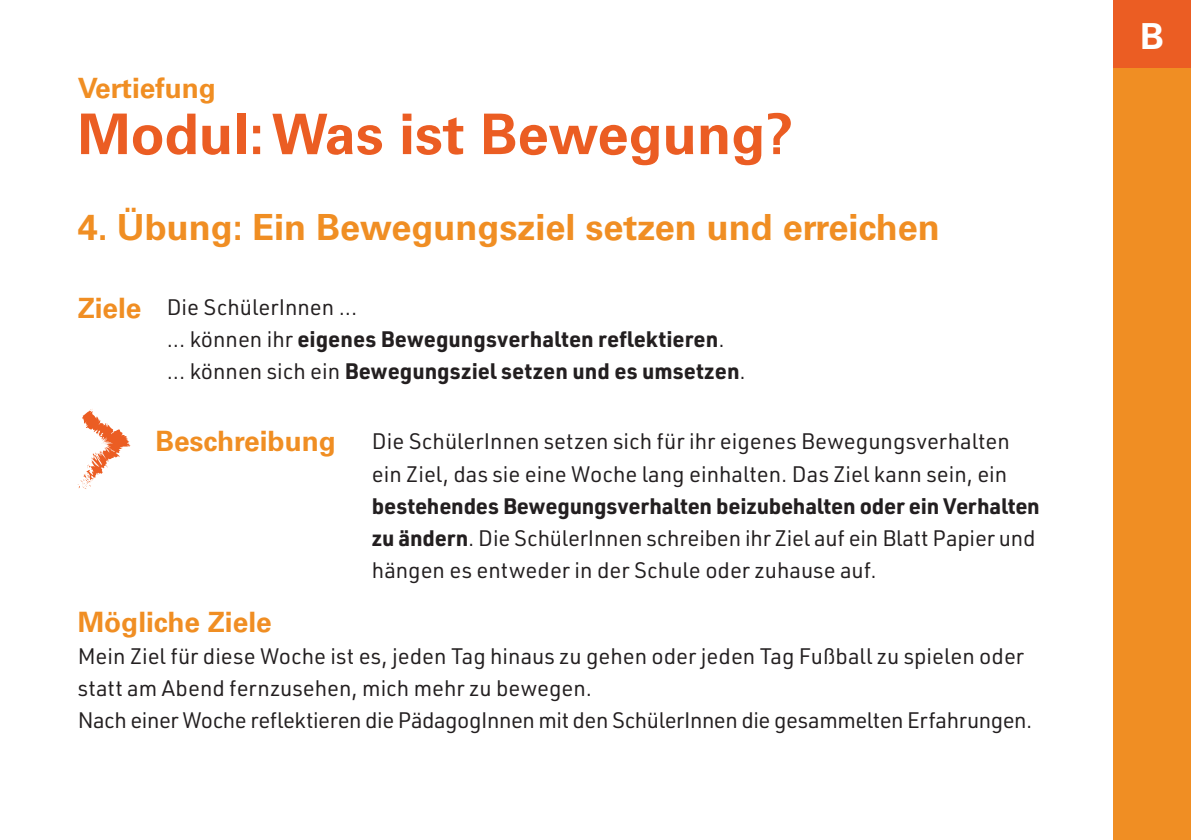
<style>
.page{position:relative;width:1191px;height:840px;background:#fff}
.page>*{position:absolute;margin:0;border:0;box-sizing:border-box;transform-origin:0 0}
.t1{font:700 56px "Univers LT Std";color:#eb5d23}
.t2{font:700 36px "Univers LT Std";color:#f08e23}
.t3{font:700 35.8px "Univers LT Std";color:#fff}
.t4{font:700 28px "Univers LT Std";color:#f08e23}
.t5{font:22px/32px "URWDIN";color:#231f20}
.t6{font:700 22px/32px "URWDIN";color:#231f20}
.s1{font-weight:400}
.s2{font-weight:700}
</style>
<div class="page">
<div style="left:1113px;top:0;width:78px;height:68px;background:#eb5d23"></div>
<div style="left:1113px;top:68px;width:78px;height:771px;background:#f08e23"></div>
<svg style="left:78px;top:409px;width:53px;height:80px"></svg>
<p class="t4" style="left:78px;top:71px;width:140px">Vertiefung</p>
<h1 class="t1" style="left:78px;top:101px;width:717px">Modul: Was ist Bewegung?</h1>
<h2 class="t2" style="left:78px;top:206px;width:863px">4. Übung: Ein Bewegungsziel setzen und erreichen</h2>
<p class="t4" style="left:78px;top:292px;width:65px">Ziele</p>
<p class="t6" style="left:167px;top:290px;width:580px"><span class="s1">Die SchülerInnen ...<br>... können ihr</span> eigenes Bewegungsverhalten reflektieren<span class="s1">. ... können sich ein</span> Bewegungsziel setzen und es umsetzen<span class="s1">.</span></p>
<p class="t4" style="left:155px;top:424px;width:182px">Beschreibung</p>
<p class="t5" style="left:372px;top:424px;width:639px">Die SchülerInnen setzen sich für ihr eigenes Bewegungsverhalten ein Ziel, das sie eine Woche lang einhalten. Das Ziel kann sein, ein</p>
<p class="t5" style="left:372px;top:488px;width:669px"><span class="s2">bestehendes Bewegungsverhalten beizubehalten oder ein Verhalten zu ändern</span>. Die SchülerInnen schreiben ihr Ziel auf ein Blatt Papier und hängen es entweder in der Schule oder zuhause auf.</p>
<p class="t4" style="left:78px;top:605px;width:195px">Mögliche Ziele</p>
<p class="t5" style="left:78px;top:639px;width:956px">Mein Ziel für diese Woche ist es, jeden Tag hinaus zu gehen oder jeden Tag Fußball zu spielen oder statt am Abend fernzusehen, mich mehr zu bewegen.<br>Nach einer Woche reflektieren die PädagogInnen mit den SchülerInnen die gesammelten Erfahrungen.</p>
<h3 class="t3" style="left:1140px;top:16px;width:25px">B</h3>
</div>
